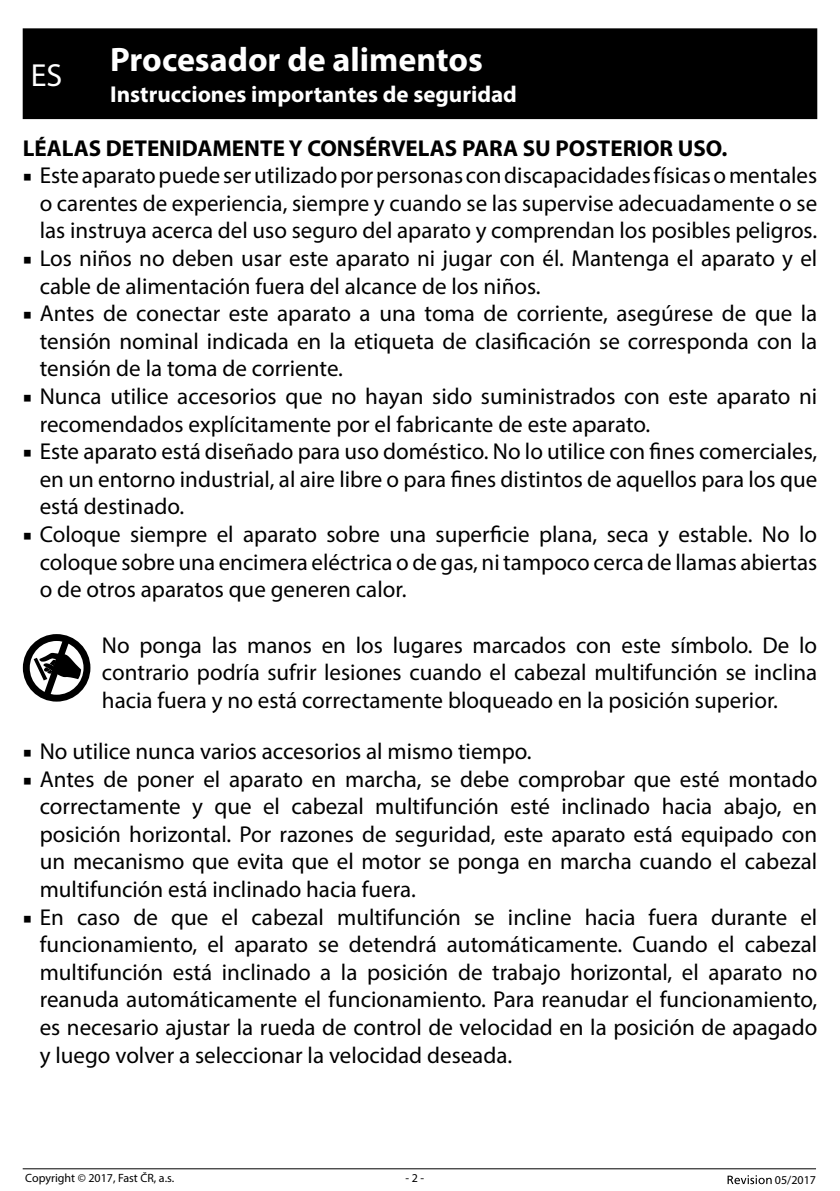
<style>
.page{position:relative;width:840px;height:1191px;background:#fff}
.page>*{position:absolute;margin:0;border:0;box-sizing:border-box;transform-origin:0 0}
.t1{font:700 34px "Myriad Pro";color:#fff}
.t2{font:32px "Myriad Pro";color:#fff}
.t3{font:23px/27.6px "Myriad Pro";color:#000;text-align:justify}
.t4{font:700 23px "Myriad Pro";color:#000}
.t5{font:700 23px "Myriad Pro";color:#fff}
.t6{font:12px "Myriad Pro";color:#000}
.s1{font-family:"Minion Pro"}
</style>
<div class="page">
<svg style="left:727px;top:1175px;width:44px;height:9px"></svg>
<hr style="left:23px;top:1168px;width:792px;height:1px;background:#000">
<div style="left:23px;top:28px;width:793px;height:91px;background:#000"></div>
<svg style="left:23px;top:634px;width:67px;height:67px"></svg>
<h1 class="t1" style="left:110px;top:37px;width:374px">Procesador de alimentos</h1>
<p class="t5" style="left:110px;top:79px;width:408px">Instrucciones importantes de seguridad</p>
<p class="t4" style="left:23px;top:133px;width:706px">LÉALAS DETENIDAMENTE Y CONSÉRVELAS PARA SU POSTERIOR USO.</p>
<p class="t3" style="left:40px;top:161px;width:778px;text-indent:-17px"><span class="s1">■</span> Este aparato puede ser utilizado por personas con discapacidades físicas o mentales o carentes de experiencia, siempre y cuando se las supervise adecuadamente o se las instruya acerca del uso seguro del aparato y comprendan los posibles peligros.</p>
<p class="t3" style="left:40px;top:244px;width:778px;text-indent:-17px"><span class="s1">■</span> Los niños no deben usar este aparato ni jugar con él. Mantenga el aparato y el cable de alimentación fuera del alcance de los niños.</p>
<p class="t3" style="left:40px;top:299px;width:778px;text-indent:-17px"><span class="s1">■</span> Antes de conectar este aparato a una toma de corriente, asegúrese de que la tensión nominal indicada en la etiqueta de clasificación se corresponda con la tensión de la toma de corriente.</p>
<p class="t3" style="left:40px;top:382px;width:778px;text-indent:-17px"><span class="s1">■</span> Nunca utilice accesorios que no hayan sido suministrados con este aparato ni recomendados explícitamente por el fabricante de este aparato.</p>
<p class="t3" style="left:40px;top:437px;width:778px;text-indent:-17px"><span class="s1">■</span> Este aparato está diseñado para uso doméstico. No lo utilice con fines comerciales, en un entorno industrial, al aire libre o para fines distintos de aquellos para los que está destinado.</p>
<p class="t3" style="left:40px;top:520px;width:778px;text-indent:-17px"><span class="s1">■</span> Coloque siempre el aparato sobre una superficie plana, seca y estable. No lo coloque sobre una encimera eléctrica o de gas, ni tampoco cerca de llamas abiertas o de otros aparatos que generen calor.</p>
<p class="t3" style="left:102px;top:630px;width:716px">No ponga las manos en los lugares marcados con este símbolo. De lo contrario podría sufrir lesiones cuando el cabezal multifunción se inclina hacia fuera y no está correctamente bloqueado en la posición superior.</p>
<p class="t3" style="left:23px;top:737px;width:510px"><span class="s1">■</span> No utilice nunca varios accesorios al mismo tiempo.</p>
<p class="t3" style="left:40px;top:764px;width:778px;text-indent:-17px"><span class="s1">■</span> Antes de poner el aparato en marcha, se debe comprobar que esté montado correctamente y que el cabezal multifunción esté inclinado hacia abajo, en posición horizontal. Por razones de seguridad, este aparato está equipado con un mecanismo que evita que el motor se ponga en marcha cuando el cabezal multifunción está inclinado hacia fuera.</p>
<p class="t3" style="left:40px;top:902px;width:778px;text-indent:-17px"><span class="s1">■</span> En caso de que el cabezal multifunción se incline hacia fuera durante el funcionamiento, el aparato se detendrá automáticamente. Cuando el cabezal multifunción está inclinado a la posición de trabajo horizontal, el aparato no reanuda automáticamente el funcionamiento. Para reanudar el funcionamiento, es necesario ajustar la rueda de control de velocidad en la posición de apagado y luego volver a seleccionar la velocidad deseada.</p>
<h2 class="t2" style="left:31px;top:55px;width:33px">ES</h2>
<p class="t6" style="left:25px;top:1170px;width:150px">Copyright © 2017, Fast ČR, a.s.</p>
<p class="t6" style="left:405px;top:1170px;width:20px">- 2 -</p>
<p class="t6" style="left:774px;top:1172px;width:43px">05/2017</p>
</div>
